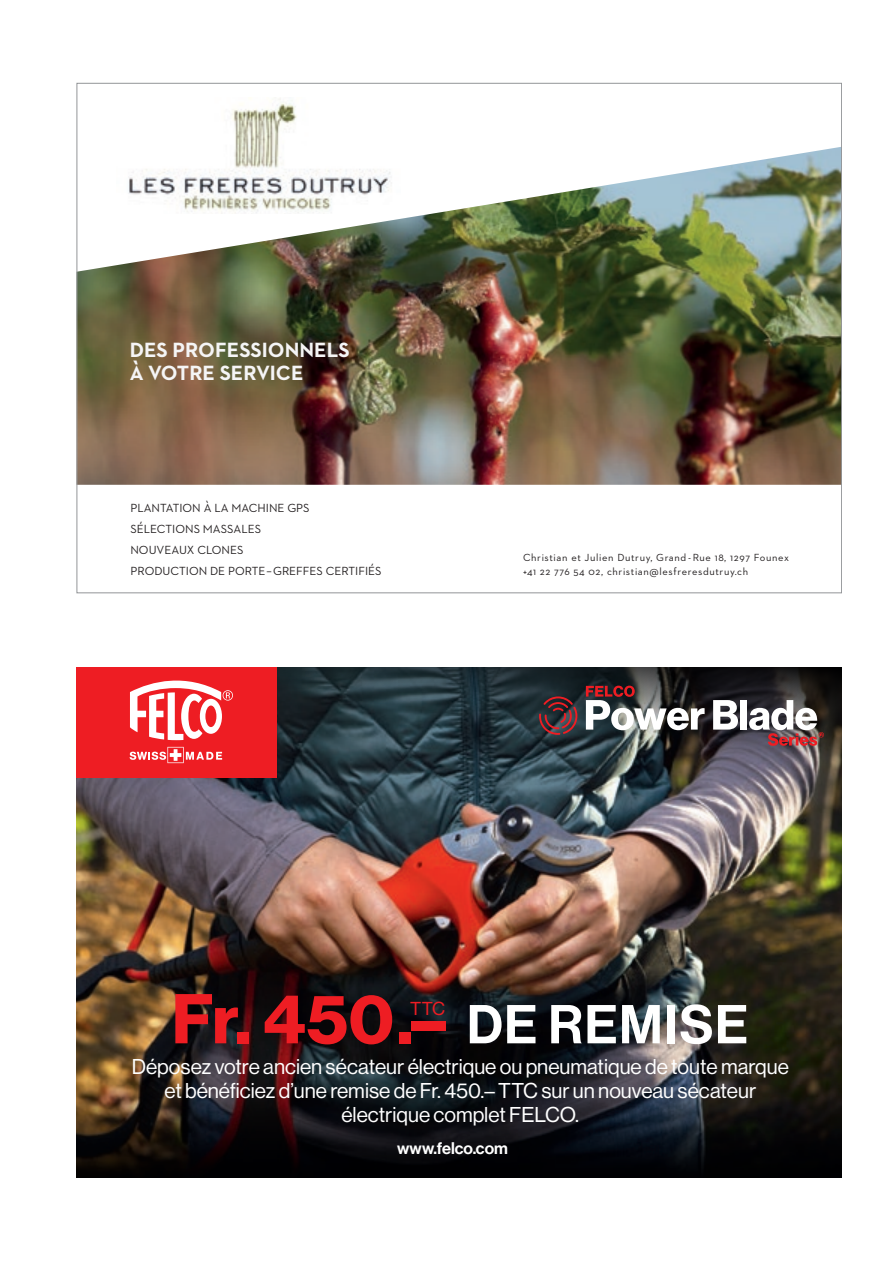
<style>
.page{position:relative;width:893px;height:1263px;background:#fff}
.page>*{position:absolute;margin:0;border:0;box-sizing:border-box;transform-origin:0 0}
.t1{font:68.85px "N Haas Grotesk DS Pro 75 Bd";color:#ee1d23}
.t2{font:21px/24px "N Haas Grotesk DS Pro 55 Rg";color:#fff;text-align:center}
.t3{font:700 21px/22.5px "Neutraface 2 Text";color:#f5f5f6}
.t4{font:18.3px "N Haas Grotesk DS Pro 55 Rg";color:#ee1d23}
.t5{font:16.5px "N Haas Grotesk DS Pro 65 Md";color:#fff}
.t6{font:12px/21px "Neutraface 2 Text";color:#231f20}
.t7{font:10.5px/13.5px "Neutraface 2 Text";letter-spacing:.06em;color:#231f20}
.s1{font-family:"N Haas Grotesk DS Pro 65 Md";font-size:53.55px;color:#fff}
</style>
<div class="page">
<img style="left:79px;top:147px;width:761px;height:338px">
<img style="left:117px;top:99px;width:283px;height:114px">
<img style="left:77px;top:778px;width:765px;height:254px">
<svg style="left:77px;top:1032px;width:765px;height:146px;background:#1c1919"></svg>
<img style="left:182px;top:668px;width:660px;height:171px">
<svg style="left:539px;top:696px;width:38px;height:39px"></svg>
<svg style="left:586px;top:686px;width:119px;height:44px"></svg>
<svg style="left:713px;top:700px;width:25px;height:30px"></svg>
<div style="left:740px;top:700px;width:7px;height:30px;background:#fff"></div>
<svg style="left:749px;top:700px;width:75px;height:46px"></svg>
<div style="left:77px;top:668px;width:200px;height:110px;background:#ee1d23"></div>
<svg style="left:130px;top:680px;width:103px;height:60px"></svg>
<svg style="left:130px;top:747px;width:92px;height:16px"></svg>
<p class="t3" style="left:130px;top:339px;width:222px">DES PROFESSIONNELS<br>À VOTRE SERVICE</p>
<p class="t6" style="left:130px;top:497px;width:253px">PLANTATION À LA MACHINE GPS<br>SÉLECTIONS MASSALES<br>NOUVEAUX CLONES<br>PRODUCTION DE PORTE–GREFFES CERTIFIÉS</p>
<p class="t7" style="left:523px;top:551px;width:267px">Christian et Julien Dutruy, Grand-Rue 18, 1297 Founex +41 22 776 54 02, christian@lesfreresdutruy.ch</p>
<h1 class="t1" style="left:172px;top:979px;width:578px">Fr. 450 .– <span class="s1">DE REMISE</span></h1>
<p class="t4" style="left:410px;top:998px;width:36px">TTC</p>
<p class="t2" style="left:132px;top:1055px;width:659px">Déposez votre ancien sécateur électrique ou pneumatique de toute marque et bénéficiez d’une remise de Fr. 450.– TTC sur un nouveau sécateur électrique complet FELCO.</p>
<p class="t5" style="left:397px;top:1139px;width:112px">www.felco.com</p>
</div>
